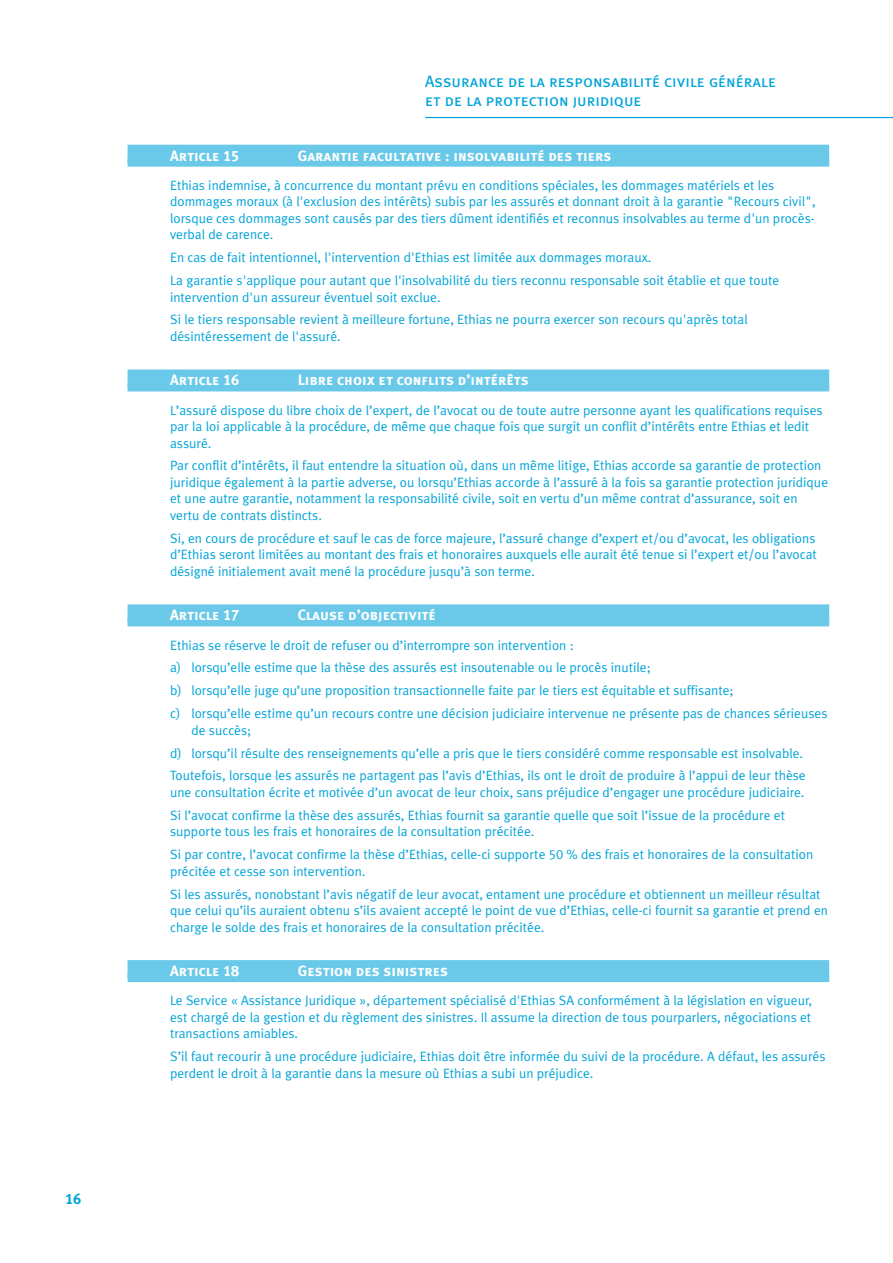
<style>
.page{position:relative;width:893px;height:1263px;background:#fff}
.page>*{position:absolute;margin:0;border:0;box-sizing:border-box;transform-origin:0 0}
.t1{font:16.5px/19.8px "Meta Ethias Book Caps";color:#00a4d9}
.t2{font:15px "Meta Ethias Bold Caps";color:#fff}
.t3{font:15px "Meta Ethias Bold Caps";color:#00a4d9}
._07_Texte_courant_01{font:13.5px/16.5px "Meta Ethias Normal";color:#00a4d9}
._07_Texte_courant_02{font:13.5px/16.5px "Meta Ethias Normal";color:#00a4d9}
</style>
<div class="page">
<hr style="left:425px;top:117px;width:468px;height:1px;background:#00a4d9">
<div style="left:128px;top:145px;width:701px;height:18px;background:#6ac9e9"></div>
<div style="left:128px;top:158px;width:701px;height:9px;background:#6ac9e9"></div>
<div style="left:128px;top:369px;width:701px;height:18px;background:#6ac9e9"></div>
<div style="left:128px;top:383px;width:701px;height:8px;background:#6ac9e9"></div>
<div style="left:128px;top:604px;width:701px;height:18px;background:#6ac9e9"></div>
<div style="left:128px;top:618px;width:701px;height:8px;background:#6ac9e9"></div>
<div style="left:128px;top:960px;width:701px;height:18px;background:#6ac9e9"></div>
<div style="left:128px;top:974px;width:701px;height:8px;background:#6ac9e9"></div>
<p class="t3" style="left:65px;top:1190px;width:18px">16</p>
<p class="t1" style="left:425px;top:71px;width:352px">Assurance de la responsabilité civile générale et de la protection juridique</p>
<p class="t2" style="left:170px;top:147px;width:71px">Article 15</p>
<p class="t2" style="left:298px;top:147px;width:315px">Garantie facultative : insolvabilité des tiers</p>
<p class="_07_Texte_courant_01" style="left:170px;top:177px;width:647px">Ethias indemnise, à concurrence du montant prévu en conditions spéciales, les dommages matériels et les dommages moraux (à l'exclusion des intérêts) subis par les assurés et donnant droit à la garantie "Recours civil", lorsque ces dommages sont causés par des tiers dûment identifiés et reconnus insolvables au terme d'un procès&shy;verbal de carence.</p>
<p class="_07_Texte_courant_01" style="left:170px;top:249px;width:483px">En cas de fait intentionnel, l'intervention d'Ethias est limitée aux dommages moraux.</p>
<p class="_07_Texte_courant_01" style="left:170px;top:272px;width:611px">La garantie s'applique pour autant que l'insolvabilité du tiers reconnu responsable soit établie et que toute intervention d'un assureur éventuel soit exclue.</p>
<p class="_07_Texte_courant_01" style="left:170px;top:311px;width:579px">Si le tiers responsable revient à meilleure fortune, Ethias ne pourra exercer son recours qu'après total désintéressement de l'assuré.</p>
<p class="t2" style="left:170px;top:371px;width:71px">Article 16</p>
<p class="t2" style="left:298px;top:371px;width:233px">Libre choix et conflits d’intérêts</p>
<p class="_07_Texte_courant_01" style="left:170px;top:401px;width:654px">L’assuré dispose du libre choix de l’expert, de l’avocat ou de toute autre personne ayant les qualifications requises par la loi applicable à la procédure, de même que chaque fois que surgit un conflit d’intérêts entre Ethias et ledit assuré.</p>
<p class="_07_Texte_courant_01" style="left:170px;top:457px;width:660px">Par conflit d’intérêts, il faut entendre la situation où, dans un même litige, Ethias accorde sa garantie de protection juridique également à la partie adverse, ou lorsqu’Ethias accorde à l’assuré à la fois sa garantie protection juridique et une autre garantie, notamment la responsabilité civile, soit en vertu d’un même contrat d’assurance, soit en vertu de contrats distincts.</p>
<p class="_07_Texte_courant_01" style="left:170px;top:530px;width:648px;text-align:justify">Si, en cours de procédure et sauf le cas de force majeure, l’assuré change d’expert et/ou d’avocat, les obligations d’Ethias seront limitées au montant des frais et honoraires auxquels elle aurait été tenue si l’expert et/ou l’avocat désigné initialement avait mené la procédure jusqu’à son terme.</p>
<p class="t2" style="left:170px;top:606px;width:71px">Article 17</p>
<p class="t2" style="left:298px;top:606px;width:140px">Clause d’objectivité</p>
<p class="_07_Texte_courant_01" style="left:170px;top:636px;width:405px">Ethias se réserve le droit de refuser ou d’interrompre son intervention :</p>
<p class="_07_Texte_courant_02" style="left:170px;top:659px;width:482px">a) lorsqu’elle estime que la thèse des assurés est insoutenable ou le procès inutile;</p>
<p class="_07_Texte_courant_02" style="left:170px;top:682px;width:565px">b) lorsqu’elle juge qu’une proposition transactionnelle faite par le tiers est équitable et suffisante;</p>
<p class="_07_Texte_courant_02" style="left:191px;top:705px;width:638px;text-indent:-21px">c) lorsqu’elle estime qu’un recours contre une décision judiciaire intervenue ne présente pas de chances sérieuses de succès;</p>
<p class="_07_Texte_courant_02" style="left:170px;top:744px;width:635px">d) lorsqu’il résulte des renseignements qu’elle a pris que le tiers considéré comme responsable est insolvable.</p>
<p class="_07_Texte_courant_01" style="left:170px;top:767px;width:637px">Toutefois, lorsque les assurés ne partagent pas l’avis d’Ethias, ils ont le droit de produire à l’appui de leur thèse une consultation écrite et motivée d’un avocat de leur choix, sans préjudice d’engager une procédure judiciaire.</p>
<p class="_07_Texte_courant_01" style="left:170px;top:807px;width:616px">Si l’avocat confirme la thèse des assurés, Ethias fournit sa garantie quelle que soit l’issue de la procédure et supporte tous les frais et honoraires de la consultation précitée.</p>
<p class="_07_Texte_courant_01" style="left:170px;top:846px;width:645px">Si par contre, l’avocat confirme la thèse d’Ethias, celle-ci supporte 50 % des frais et honoraires de la consultation précitée et cesse son intervention.</p>
<p class="_07_Texte_courant_01" style="left:170px;top:885px;width:659px">Si les assurés, nonobstant l’avis négatif de leur avocat, entament une procédure et obtiennent un meilleur résultat que celui qu’ils auraient obtenu s’ils avaient accepté le point de vue d’Ethias, celle-ci fournit sa garantie et prend en charge le solde des frais et honoraires de la consultation précitée.</p>
<p class="t2" style="left:170px;top:962px;width:71px">Article 18</p>
<p class="t2" style="left:298px;top:962px;width:152px">Gestion des sinistres</p>
<p class="_07_Texte_courant_01" style="left:170px;top:992px;width:644px;text-align:justify">Le Service « Assistance Juridique », département spécialisé d'Ethias SA conformément à la législation en vigueur, est chargé de la gestion et du règlement des sinistres. Il assume la direction de tous pourparlers, négociations et transactions amiables.</p>
<p class="_07_Texte_courant_01" style="left:170px;top:1048px;width:657px">S’il faut recourir à une procédure judiciaire, Ethias doit être informée du suivi de la procédure. A défaut, les assurés perdent le droit à la garantie dans la mesure où Ethias a subi un préjudice.</p>
</div>
